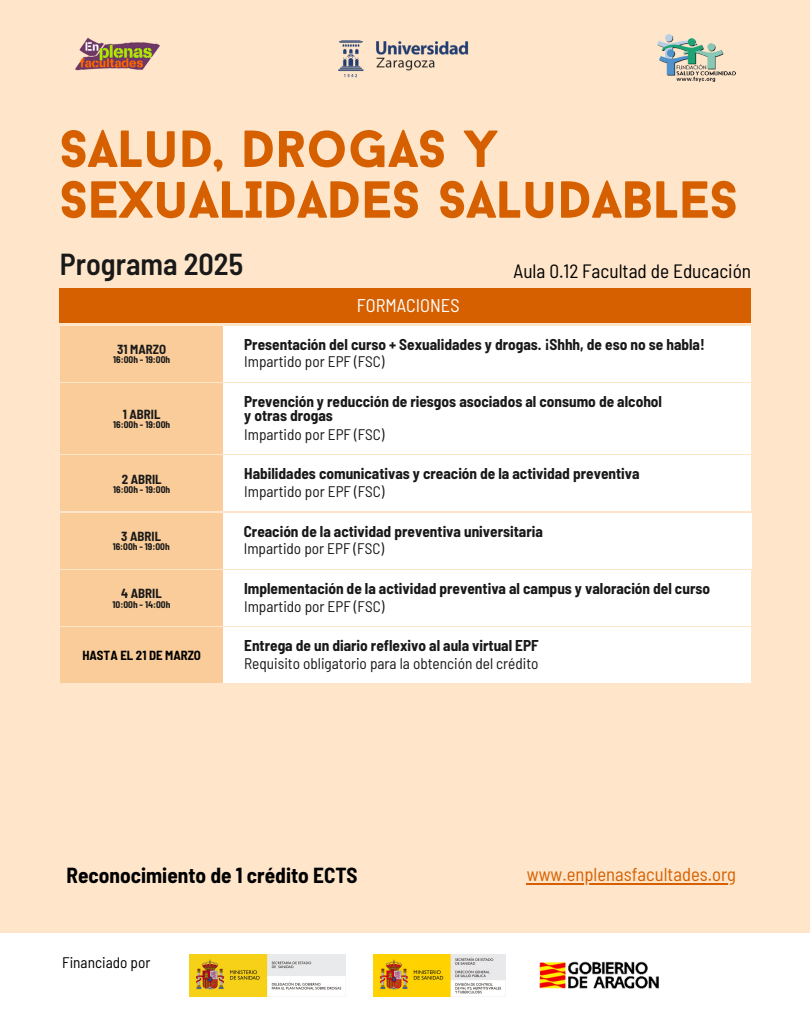
<style>
.page{position:relative;width:810px;height:1013px;background:#fff}
.page>*{position:absolute;margin:0;border:0;box-sizing:border-box;transform-origin:0 0}
.t1{font:900 52px/50.7px "Baron Neue";color:#d66000}
.t2{font:600 semi-condensed 30.3px "Barlow";color:#191919}
.t3{font:700 semi-condensed 21.3px "Barlow";color:#000}
.t4{font:semi-condensed 19.3px "Barlow";color:#000}
.t5{font:semi-condensed 18.6px "Barlow";color:#d66000}
.t6{font:semi-condensed 18.4px "Barlow";color:#fff}
.t7{font:700 semi-condensed 15.3px/14.2px "Barlow";color:#191919}
.t8{font:semi-condensed 15.3px "Barlow";color:#191919}
.t9{font:semi-condensed 15.3px "Barlow";color:#000}
.t10{font:700 semi-condensed 12.9px "Barlow";color:#191919}
.t11{font:700 semi-condensed 12.9px "Barlow";color:#000}
.t12{font:700 semi-condensed 9.4px "Barlow";color:#191919}
</style>
<div class="page">
<div style="left:0;top:0;width:810px;height:1012px;background:#ffe6ca"></div>
<div style="left:60px;top:288px;width:691px;height:34px;background:#d66000"></div>
<div style="left:0;top:933px;width:810px;height:79px;background:#fff"></div>
<img style="left:373px;top:954px;width:132px;height:42px">
<img style="left:189px;top:954px;width:156px;height:42px">
<img style="left:539px;top:961px;width:120px;height:28px">
<img style="left:338px;top:40px;width:131px;height:38px">
<hr style="left:527px;top:882px;width:209px;height:2px;background:#d66000">
<img style="left:75px;top:37px;width:85px;height:34px">
<img style="left:657px;top:35px;width:78px;height:47px">
<div style="left:223px;top:326px;width:528px;height:55px;background:#fff"></div>
<div style="left:60px;top:326px;width:163px;height:55px;background:#f9cc99"></div>
<div style="left:223px;top:383px;width:528px;height:70px;background:#fff"></div>
<div style="left:60px;top:383px;width:163px;height:70px;background:#f9cc99"></div>
<div style="left:223px;top:456px;width:528px;height:55px;background:#fff"></div>
<div style="left:60px;top:456px;width:163px;height:55px;background:#f9cc99"></div>
<div style="left:222px;top:513px;width:529px;height:55px;background:#fff"></div>
<div style="left:60px;top:513px;width:163px;height:55px;background:#f9cc99"></div>
<div style="left:223px;top:570px;width:528px;height:55px;background:#fff"></div>
<div style="left:60px;top:570px;width:163px;height:55px;background:#f9cc99"></div>
<div style="left:223px;top:627px;width:528px;height:56px;background:#fff"></div>
<div style="left:60px;top:627px;width:163px;height:56px;background:#f9cc99"></div>
<p class="t1" style="left:60px;top:129px;width:680px">SALUD, DROGAS Y<br>SEXUALIDADES SALUDABLES</p>
<p class="t2" style="left:60px;top:245px;width:185px">Programa 2025</p>
<p class="t6" style="left:357px;top:293px;width:104px">FORMACIONES</p>
<p class="t4" style="left:514px;top:258px;width:239px">Aula 0.12 Facultad de Educación</p>
<p class="t10" style="left:117px;top:341px;width:50px">31 MARZO</p>
<p class="t12" style="left:113px;top:354px;width:59px">16:00h - 19:00h</p>
<p class="t10" style="left:123px;top:406px;width:39px">1 ABRIL</p>
<p class="t12" style="left:113px;top:419px;width:59px">16:00h - 19:00h</p>
<p class="t10" style="left:122px;top:471px;width:42px">2 ABRIL</p>
<p class="t12" style="left:113px;top:483px;width:59px">16:00h - 19:00h</p>
<p class="t10" style="left:121px;top:528px;width:41px">3 ABRIL</p>
<p class="t12" style="left:113px;top:541px;width:59px">16:00h - 19:00h</p>
<p class="t10" style="left:121px;top:585px;width:42px">4 ABRIL</p>
<p class="t12" style="left:113px;top:598px;width:59px">10:00h - 14:00h</p>
<p class="t11" style="left:82px;top:647px;width:120px">HASTA EL 21 DE MARZO</p>
<h5 class="t7" style="left:244px;top:336px;width:462px">Presentación del curso + Sexualidades y drogas. ¡Shhh, de eso no se habla!</h5>
<p class="t8" style="left:244px;top:352px;width:142px">Impartido por EPF (FSC)</p>
<p class="t7" style="left:244px;top:394px;width:419px">Prevención y reducción de riesgos asociados al consumo de alcohol y otras drogas</p>
<p class="t8" style="left:244px;top:424px;width:142px">Impartido por EPF (FSC)</p>
<p class="t7" style="left:244px;top:466px;width:397px">Habilidades comunicativas y creación de la actividad preventiva</p>
<p class="t8" style="left:244px;top:481px;width:142px">Impartido por EPF (FSC)</p>
<p class="t7" style="left:244px;top:523px;width:301px">Creación de la actividad preventiva universitaria</p>
<p class="t8" style="left:244px;top:539px;width:142px">Impartido por EPF (FSC)</p>
<p class="t7" style="left:244px;top:581px;width:468px">Implementación de la actividad preventiva al campus y valoración del curso</p>
<p class="t8" style="left:244px;top:596px;width:142px">Impartido por EPF (FSC)</p>
<p class="t7" style="left:244px;top:638px;width:296px">Entrega de un diario reflexivo al aula virtual EPF</p>
<p class="t8" style="left:244px;top:653px;width:296px">Requisito obligatorio para la obtención del crédito</p>
<h2 class="t3" style="left:67px;top:861px;width:293px">Reconocimiento de 1 crédito ECTS</h2>
<h1 class="t5" style="left:527px;top:862px;width:211px">www.enplenasfacultades.org</h1>
<h4 class="t9" style="left:62px;top:952px;width:90px">Financiado por</h4>
</div>
